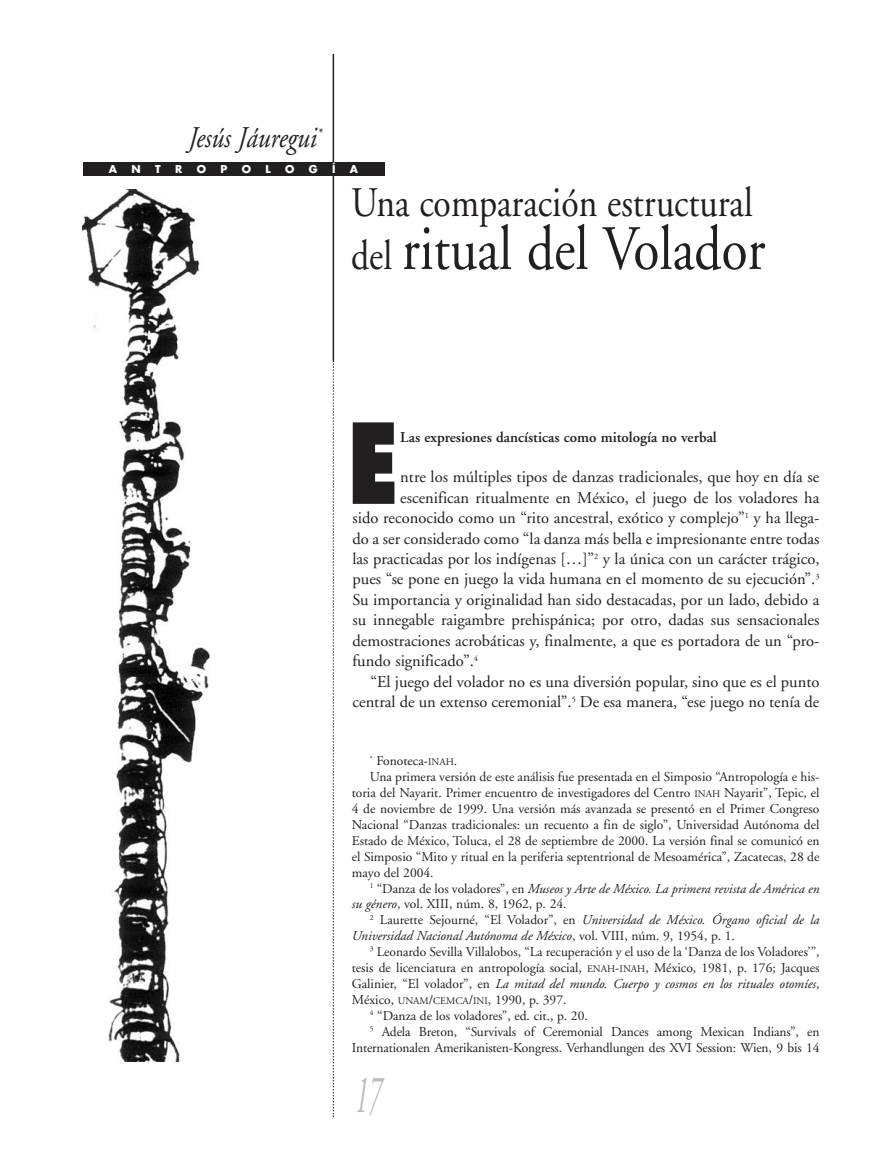
<style>
.page{position:relative;width:893px;height:1170px;background:#fff}
.page>*{position:absolute;margin:0;border:0;box-sizing:border-box;transform-origin:0 0}
.t1{font:800 108px "Futura";color:#231f20;scale:.75 1}
.t2{font:63px "Adobe Garamond";color:#231f20;scale:.85 1}
.t3{font:italic 54px "Adobe Garamond";color:#bcbdc0;scale:.5 1}
.t4{font:42px "Adobe Garamond";color:#231f20;scale:.85 1}
.t5{font:italic 30px "Adobe Garamond";color:#231f20;scale:.85 1}
.t6{font:16.5px "Adobe Garamond";color:#231f20}
.t7{font:600 15px "Adobe Garamond";color:#231f20}
.t8{font:13.5px "Adobe Garamond";color:#231f20}
.t9{font:italic 13.5px "Adobe Garamond";color:#231f20}
.t10{font:700 10.5px "Futura";color:#fff}
.s1{font-size:42px}
.s2{font-size:10.2px}
.s3{font-style:normal}
.s4{font-style:italic}
</style>
<div class="page">
<hr style="left:333px;top:54px;width:1px;height:306px;background:#231f20">
<svg style="left:333px;top:360px;width:1px;height:756px"></svg>
<div style="left:83px;top:162px;width:301px;height:14px;background:#231f20"></div>
<img style="left:83px;top:189px;width:127px;height:872px">
<h3 class="t5" style="left:188px;top:126px;width:159px">Jesús Jáuregui<sup>*</sup></h3>
<p class="t10" style="left:109px;top:164px;width:10px">A</p>
<p class="t10" style="left:132px;top:164px;width:11px">N</p>
<p class="t10" style="left:155px;top:164px;width:7px">T</p>
<p class="t10" style="left:175px;top:164px;width:9px">R</p>
<p class="t10" style="left:197px;top:164px;width:11px">O</p>
<p class="t10" style="left:220px;top:164px;width:8px">P</p>
<p class="t10" style="left:242px;top:164px;width:11px">O</p>
<p class="t10" style="left:266px;top:164px;width:7px">L</p>
<p class="t10" style="left:285px;top:164px;width:11px">O</p>
<p class="t10" style="left:309px;top:164px;width:10px">G</p>
<p class="t10" style="left:332px;top:164px;width:5px">Í</p>
<p class="t10" style="left:350px;top:164px;width:10px">A</p>
<h3 class="t4" style="left:351px;top:186px;width:474px">Una comparación estructural</h3>
<h2 class="t2" style="left:351px;top:224px;width:489px"><span class="s1">del</span> ritual del Volador</h2>
<h1 class="t1" style="left:348px;top:416px;width:69px">E</h1>
<p class="t7" style="left:400px;top:431px;width:318px">Las expresiones dancísticas como mitología no verbal</p>
<p class="t6" style="left:400px;top:470px;width:421px">ntre los múltiples tipos de danzas tradicionales, que hoy en día se</p>
<p class="t6" style="left:400px;top:491px;width:421px">escenifican ritualmente en México, el juego de los voladores ha</p>
<p class="t6" style="left:352px;top:511px;width:468px">sido reconocido como un “rito ancestral, exótico y complejo”<sup>1</sup> y ha llega-</p>
<p class="t6" style="left:352px;top:531px;width:468px">do a ser considerado como “la danza más bella e impresionante entre todas</p>
<p class="t6" style="left:352px;top:552px;width:468px">las practicadas por los indígenas […]”<sup>2</sup> y la única con un carácter trágico,</p>
<p class="t6" style="left:353px;top:572px;width:468px">pues “se pone en juego la vida humana en el momento de su ejecución”.<sup>3</sup></p>
<p class="t6" style="left:352px;top:593px;width:468px">Su importancia y originalidad han sido destacadas, por un lado, debido a</p>
<p class="t6" style="left:352px;top:613px;width:468px">su innegable raigambre prehispánica; por otro, dadas sus sensacionales</p>
<p class="t6" style="left:352px;top:633px;width:468px">demostraciones acrobáticas y, finalmente, a que es portadora de un “pro-</p>
<p class="t6" style="left:352px;top:654px;width:127px">fundo significado”.<sup>4</sup></p>
<p class="t6" style="left:370px;top:674px;width:450px">“El juego del volador no es una diversión popular, sino que es el punto</p>
<p class="t6" style="left:352px;top:695px;width:468px">central de un extenso ceremonial”.<sup>5</sup> De esa manera, “ese juego no tenía de</p>
<p class="t8" style="left:370px;top:755px;width:89px"><sup>*</sup> Fonoteca-<span class="s2">INAH</span>.</p>
<p class="t8" style="left:370px;top:771px;width:451px">Una primera versión de este análisis fue presentada en el Simposio “Antropología e his-</p>
<p class="t8" style="left:352px;top:787px;width:469px">toria del Nayarit. Primer encuentro de investigadores del Centro <span class="s2">INAH</span> Nayarit”, Tepic, el</p>
<p class="t8" style="left:352px;top:803px;width:469px">4 de noviembre de 1999. Una versión más avanzada se presentó en el Primer Congreso</p>
<p class="t8" style="left:352px;top:819px;width:469px">Nacional “Danzas tradicionales: un recuento a fin de siglo”, Universidad Autónoma del</p>
<p class="t8" style="left:352px;top:835px;width:469px">Estado de México, Toluca, el 28 de septiembre de 2000. La versión final se comunicó en</p>
<p class="t8" style="left:352px;top:851px;width:469px">el Simposio “Mito y ritual en la periferia septentrional de Mesoamérica”, Zacatecas, 28 de</p>
<p class="t8" style="left:352px;top:867px;width:83px">mayo del 2004.</p>
<p class="t9" style="left:370px;top:882px;width:451px"><sup>1</sup> <span class="s3">“Danza de los voladores”, en</span> Museos y Arte de México. La primera revista de América en</p>
<p class="t8" style="left:352px;top:898px;width:216px"><span class="s4">su género</span>, vol. XIII, núm. 8, 1962, p. 24.</p>
<p class="t9" style="left:370px;top:914px;width:451px"><sup>2</sup> <span class="s3">Laurette Sejourné, “El Volador”, en</span> Universidad de México. Órgano oficial de la</p>
<p class="t9" style="left:352px;top:930px;width:385px">Universidad Nacional Autónoma de México<span class="s3">, vol. VIII, núm. 9, 1954, p. 1.</span></p>
<p class="t8" style="left:370px;top:946px;width:451px"><sup>3</sup> Leonardo Sevilla Villalobos, “La recuperación y el uso de la ‘Danza de los Voladores’”,</p>
<p class="t8" style="left:352px;top:962px;width:469px">tesis de licenciatura en antropología social, <span class="s2">ENAH</span>-<span class="s2">INAH</span>, México, 1981, p. 176; Jacques</p>
<p class="t9" style="left:352px;top:978px;width:469px"><span class="s3">Galinier, “El volador”, en</span> La mitad del mundo. Cuerpo y cosmos en los rituales otomíes<span class="s3">,</span></p>
<p class="t8" style="left:352px;top:994px;width:216px">México, <span class="s2">UNAM</span>/<span class="s2">CEMCA</span>/<span class="s2">INI</span>, 1990, p. 397.</p>
<p class="t8" style="left:370px;top:1010px;width:219px"><sup>4</sup> “Danza de los voladores”, ed. cit., p. 20.</p>
<p class="t8" style="left:370px;top:1025px;width:451px"><sup>5</sup> Adela Breton, “Survivals of Ceremonial Dances among Mexican Indians”, en</p>
<p class="t8" style="left:352px;top:1041px;width:469px">Internationalen Amerikanisten-Kongress. Verhandlungen des XVI Session: Wien, 9 bis 14</p>
<h3 class="t3" style="left:355px;top:1073px;width:55px">17</h3>
</div>
